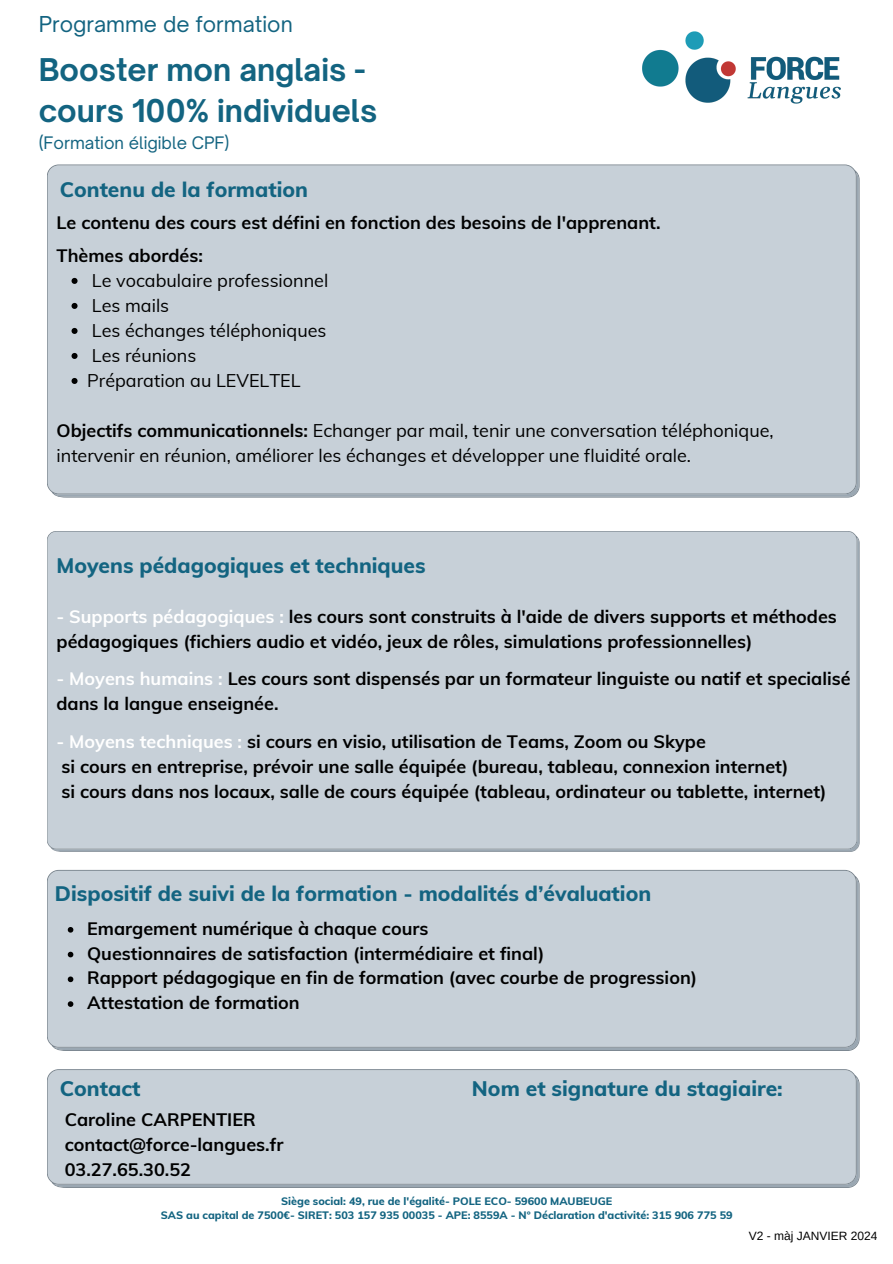
<style>
.page{position:relative;width:893px;height:1264px;background:#fff}
.page>*{position:absolute;margin:0;border:0;box-sizing:border-box;transform-origin:0 0}
.t1{font:700 30px/41.7px "Open Sauce One";color:#136481}
.t2{font:800 21px "Muli";color:#136481}
.t3{font:21px "Open Sauce One";color:#136481}
.t4{font:700 18px/25.2px "Muli";color:#000}
.t5{font:18px/25px "Muli";color:#000}
.t6{font:16.5px "Open Sauce One";color:#136481}
.t7{font:12px "Arimo";color:#000}
.t8{font:800 10.8px/14.4px "Muli";color:#136481;text-align:center}
.s1{font-weight:700}
.s2{color:#fff}
</style>
<div class="page">
<div style="left:47px;top:164px;width:812px;height:333px;background:#c7d0d8"></div>
<div style="left:47px;top:1069px;width:812px;height:118px;background:#c7d0d8"></div>
<div style="left:47px;top:531px;width:812px;height:320px;background:#c7d0d8"></div>
<div style="left:47px;top:869px;width:812px;height:181px;background:#c7d0d8"></div>
<svg style="left:68px;top:927px;width:5px;height:5px"></svg>
<svg style="left:68px;top:951px;width:5px;height:6px"></svg>
<svg style="left:68px;top:976px;width:5px;height:6px"></svg>
<svg style="left:68px;top:1001px;width:5px;height:5px"></svg>
<img style="left:642px;top:31px;width:199px;height:73px">
<svg style="left:72px;top:278px;width:6px;height:6px"></svg>
<svg style="left:72px;top:303px;width:6px;height:6px"></svg>
<svg style="left:72px;top:328px;width:6px;height:6px"></svg>
<svg style="left:72px;top:353px;width:6px;height:6px"></svg>
<svg style="left:72px;top:378px;width:6px;height:6px"></svg>
<h5 class="t3" style="left:39px;top:11px;width:255px">Programme de formation</h5>
<p class="t1" style="left:39px;top:48px;width:340px">Booster mon anglais - cours 100% individuels</p>
<p class="t6" style="left:39px;top:133px;width:192px">(Formation éligible CPF)</p>
<h3 class="t2" style="left:60px;top:176px;width:250px">Contenu de la formation</h3>
<h3 class="t4" style="left:57px;top:209px;width:605px">Le contenu des cours est défini en fonction des besoins de l'apprenant.</h3>
<h1 class="t4" style="left:57px;top:242px;width:148px">Thèmes abordés:</h1>
<p class="t5" style="left:92px;top:267px;width:238px">Le vocabulaire professionnel</p>
<p class="t5" style="left:92px;top:292px;width:79px">Les mails</p>
<p class="t5" style="left:92px;top:317px;width:236px">Les échanges téléphoniques</p>
<p class="t5" style="left:92px;top:342px;width:106px">Les réunions</p>
<h1 class="t5" style="left:87px;top:367px;width:215px">Préparation au LEVELTEL</h1>
<h3 class="t5" style="left:57px;top:417px;width:718px"><span class="s1">Objectifs communicationnels:</span> Echanger par mail, tenir une conversation téléphonique, intervenir en réunion, améliorer les échanges et développer une fluidité orale.</h3>
<p class="t2" style="left:56px;top:552px;width:370px">Moyens pédagogiques et techniques</p>
<h2 class="t4" style="left:56px;top:603px;width:781px"><span class="s2">- Supports pédagogiques :</span> les cours sont construits à l'aide de divers supports et méthodes pédagogiques (fichiers audio et vidéo, jeux de rôles, simulations professionnelles)</h2>
<h4 class="t4" style="left:56px;top:666px;width:795px"><span class="s2">- Moyens humains :</span> Les cours sont dispensés par un formateur linguiste ou natif et specialisé dans la langue enseignée.</h4>
<p class="t4" style="left:56px;top:728px;width:771px"><span class="s2">- Moyens techniques :</span> si cours en visio, utilisation de Teams, Zoom ou Skype<br>si cours en entreprise, prévoir une salle équipée (bureau, tableau, connexion internet)<br>si cours dans nos locaux, salle de cours équipée (tableau, ordinateur ou tablette, internet)</p>
<p class="t2" style="left:55px;top:879px;width:597px">Dispositif de suivi de la formation - modalités d’évaluation</p>
<p class="t4" style="left:87px;top:915px;width:343px">Emargement numérique à chaque cours</p>
<p class="t4" style="left:87px;top:940px;width:459px">Questionnaires de satisfaction (intermédiaire et final)</p>
<p class="t4" style="left:87px;top:965px;width:611px">Rapport pédagogique en fin de formation (avec courbe de progression)</p>
<h4 class="t4" style="left:87px;top:989px;width:214px">Attestation de formation</h4>
<h1 class="t2" style="left:60px;top:1074px;width:82px">Contact</h1>
<h1 class="t2" style="left:472px;top:1074px;width:312px">Nom et signature du stagiaire:</h1>
<h3 class="t4" style="left:65px;top:1106px;width:220px">Caroline CARPENTIER contact@force-langues.fr<br>03.27.65.30.52</h3>
<h1 class="t8" style="left:161px;top:1193px;width:573px">Siège social: 49, rue de l'égalité- POLE ECO- 59600 MAUBEUGE<br>SAS au capital de 7500€- SIRET: 503 157 935 00035 - APE: 8559A - N° Déclaration d'activité: 315 906 775 59</h1>
<h3 class="t7" style="left:748px;top:1229px;width:130px">V2 - màj JANVIER 2024</h3>
</div>
